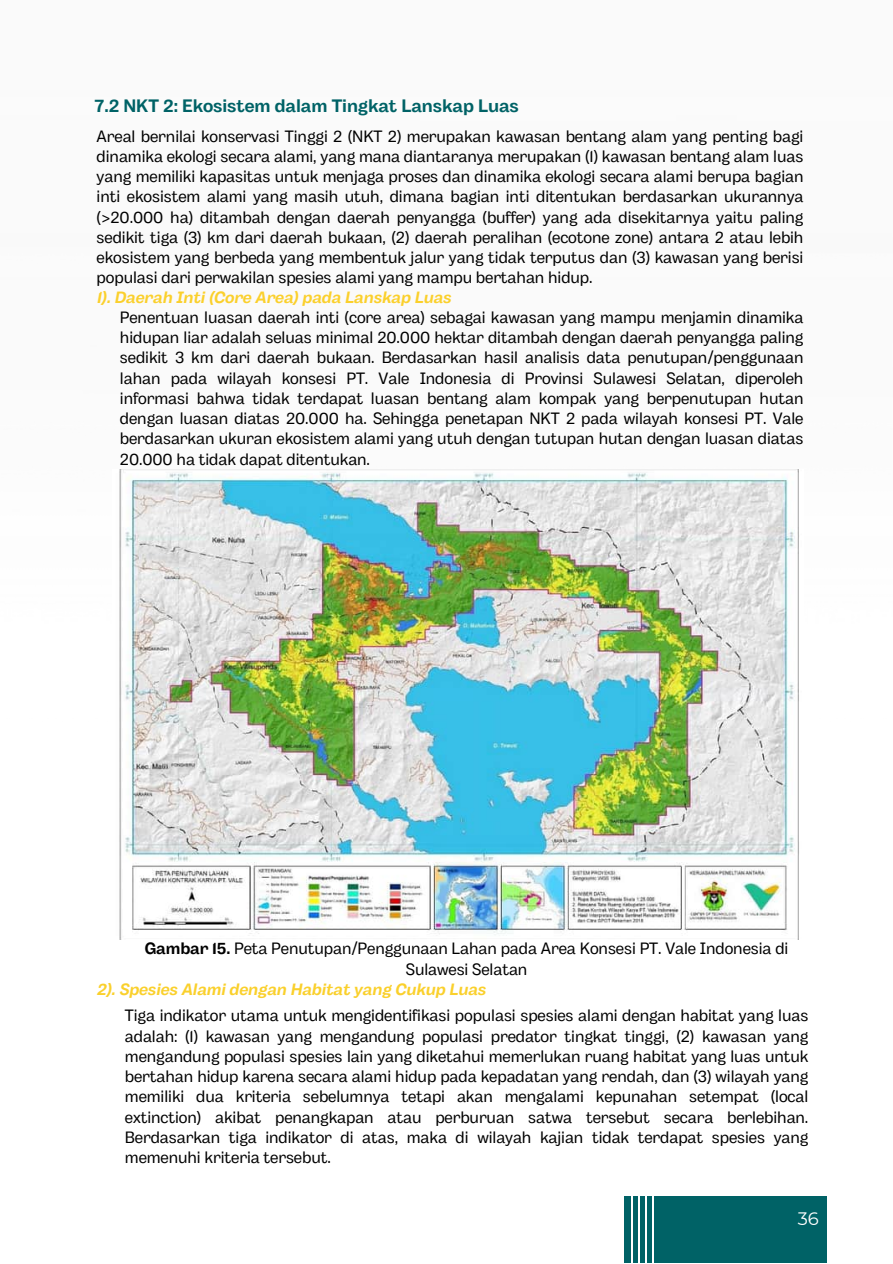
<style>
.page{position:relative;width:893px;height:1264px;background:#fff}
.page>*{position:absolute;margin:0;border:0;box-sizing:border-box;transform-origin:0 0}
.t1{font:700 18px "Body Grotesque";letter-spacing:-.005em;color:#006266}
.t2{font:18px "Montserrat";color:#fff}
.t3{font:16.35px/20.2px "Body Grotesque";letter-spacing:-.005em;color:#000;text-align:justify}
.t4{font:italic 700 16.35px "Body Grotesque";letter-spacing:-.005em;color:#fad02c}
.s1{font-weight:700}
</style>
<div class="page">
<div style="left:624px;top:1195px;width:202px;height:67px;background:#006266"></div>
<hr style="left:631px;top:1195px;width:1px;height:67px;background:#fff">
<hr style="left:638px;top:1195px;width:1px;height:67px;background:#fff">
<hr style="left:645px;top:1195px;width:1px;height:67px;background:#fff">
<hr style="left:652px;top:1195px;width:1px;height:67px;background:#fff">
<img style="left:119px;top:470px;width:680px;height:469px">
<p class="t1" style="left:95px;top:95px;width:426px">7.2 NKT 2: Ekosistem dalam Tingkat Lanskap Luas</p>
<p class="t3" style="left:97px;top:127px;width:708px">Areal bernilai konservasi Tinggi 2 (NKT 2) merupakan kawasan bentang alam yang penting bagi dinamika ekologi secara alami, yang mana diantaranya merupakan (1) kawasan bentang alam luas yang memiliki kapasitas untuk menjaga proses dan dinamika ekologi secara alami berupa bagian inti ekosistem alami yang masih utuh, dimana bagian inti ditentukan berdasarkan ukurannya (&gt;20.000 ha) ditambah dengan daerah penyangga (buffer) yang ada disekitarnya yaitu paling sedikit tiga (3) km dari daerah bukaan, (2) daerah peralihan (ecotone zone) antara 2 atau lebih ekosistem yang berbeda yang membentuk jalur yang tidak terputus dan (3) kawasan yang berisi populasi dari perwakilan spesies alami yang mampu bertahan hidup.</p>
<p class="t4" style="left:97px;top:288px;width:356px">1). Daerah Inti (Core Area) pada Lanskap Luas</p>
<p class="t3" style="left:120px;top:308px;width:685px">Penentuan luasan daerah inti (core area) sebagai kawasan yang mampu menjamin dinamika hidupan liar adalah seluas minimal 20.000 hektar ditambah dengan daerah penyangga paling sedikit 3 km dari daerah bukaan. Berdasarkan hasil analisis data penutupan/penggunaan lahan pada wilayah konsesi PT. Vale Indonesia di Provinsi Sulawesi Selatan, diperoleh informasi bahwa tidak terdapat luasan bentang alam kompak yang berpenutupan hutan dengan luasan diatas 20.000 ha. Sehingga penetapan NKT 2 pada wilayah konsesi PT. Vale berdasarkan ukuran ekosistem alami yang utuh dengan tutupan hutan dengan luasan diatas 20.000 ha tidak dapat ditentukan.</p>
<p class="t3" style="left:145px;top:939px;width:645px;text-align:center"><span class="s1">Gambar 15.</span> Peta Penutupan/Penggunaan Lahan pada Area Konsesi PT. Vale Indonesia di<br>Sulawesi Selatan</p>
<p class="t4" style="left:97px;top:979px;width:390px">2). Spesies Alami dengan Habitat yang Cukup Luas</p>
<p class="t3" style="left:125px;top:1006px;width:685px">Tiga indikator utama untuk mengidentifikasi populasi spesies alami dengan habitat yang luas adalah: (1) kawasan yang mengandung populasi predator tingkat tinggi, (2) kawasan yang mengandung populasi spesies lain yang diketahui memerlukan ruang habitat yang luas untuk bertahan hidup karena secara alami hidup pada kepadatan yang rendah, dan (3) wilayah yang memiliki dua kriteria sebelumnya tetapi akan mengalami kepunahan setempat (local extinction) akibat penangkapan atau perburuan satwa tersebut secara berlebihan.<br>Berdasarkan tiga indikator di atas, maka di wilayah kajian tidak terdapat spesies yang memenuhi kriteria tersebut.</p>
<p class="t2" style="left:797px;top:1207px;width:23px">36</p>
</div>
